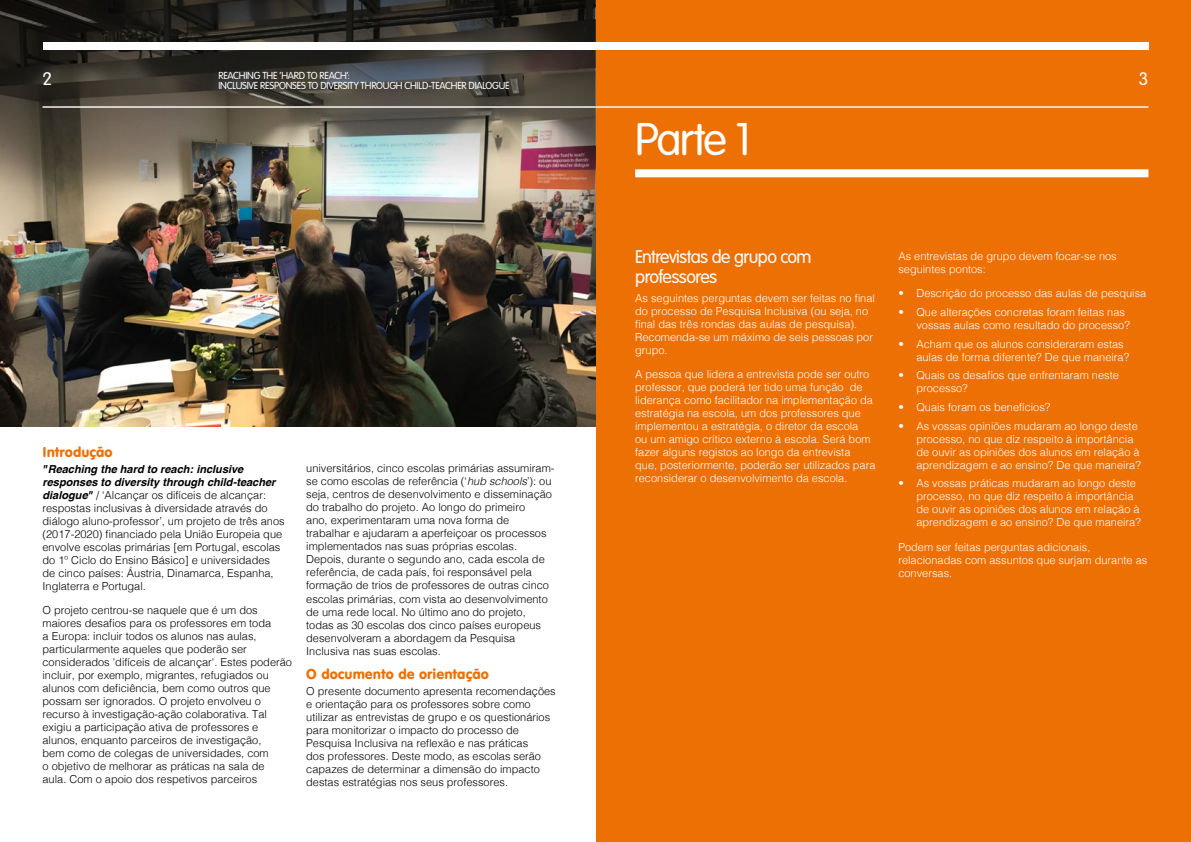
<style>
.page{position:relative;width:1191px;height:842px;background:#fff}
.page>*{position:absolute;margin:0;border:0;box-sizing:border-box;transform-origin:0 0}
.t1{font:300 45px "VAG Rounded Std";letter-spacing:-.04em;color:#fff}
.t2{font:300 18px/20px "VAG Rounded Std";letter-spacing:-.03em;color:#fff}
.t3{font:14px "VAG Rounded BT";color:#ed7004}
.t4{font:300 11px/13px "Helvetica";color:#000}
.t5{font:300 11px/13px "Helvetica";color:#fff}
.t6{font:300 10px/10px "VAG Rounded Std";letter-spacing:-.02em;color:#fff}
.s1{font-weight:700;font-style:italic}
.s2{font-style:italic}
</style>
<div class="page">
<div style="left:596px;top:0;width:595px;height:842px;background:#ed7004"></div>
<img style="left:0;top:0;width:595px;height:426px">
<hr style="left:596px;top:106px;width:551px;height:2px;background:#fff">
<div style="left:43px;top:43px;width:552px;height:7px;background:#fff"></div>
<hr style="left:43px;top:106px;width:552px;height:2px;background:#fff">
<div style="left:635px;top:169px;width:513px;height:8px;background:#fff"></div>
<div style="left:596px;top:43px;width:553px;height:7px;background:#fff"></div>
<h2 class="t2" style="left:43px;top:69px;width:11px">2</h2>
<p class="t6" style="left:218px;top:70px;width:293px">REACHING THE ‘HARD TO REACH’:<br>INCLUSIVE RESPONSES TO DIVERSITY THROUGH CHILD-TEACHER DIALOGUE</p>
<p class="t3" style="left:43px;top:443px;width:72px">Introdução</p>
<p class="t4" style="left:43px;top:462px;width:244px"><span class="s1">"Reaching the hard to reach: inclusive responses to diversity through child-teacher dialogue"</span> / ‘Alcançar os difíceis de alcançar: respostas inclusivas à diversidade através do diálogo aluno-professor’, um projeto de três anos (2017-2020) financiado pela União Europeia que envolve escolas primárias [em Portugal, escolas do 1º Ciclo do Ensino Básico] e universidades de cinco países: Áustria, Dinamarca, Espanha, Inglaterra e Portugal.</p>
<p class="t4" style="left:43px;top:603px;width:251px">O projeto centrou-se naquele que é um dos maiores desafios para os professores em toda<br>a Europa: incluir todos os alunos nas aulas, particularmente aqueles que poderão ser considerados 'difíceis de alcançar'. Estes poderão incluir, por exemplo, migrantes, refugiados ou alunos com deficiência, bem como outros que possam ser ignorados. O projeto envolveu o recurso à investigação-ação colaborativa. Tal exigiu a participação ativa de professores e alunos, enquanto parceiros de investigação,<br>bem como de colegas de universidades, com<br>o objetivo de melhorar as práticas na sala de<br>aula. Com o apoio dos respetivos parceiros</p>
<p class="t4" style="left:306px;top:461px;width:250px">universitários, cinco escolas primárias assumiram&shy;se como escolas de referência (‘<span class="s2">hub schools</span>’): ou seja, centros de desenvolvimento e disseminação do trabalho do projeto. Ao longo do primeiro<br>ano, experimentaram uma nova forma de trabalhar e ajudaram a aperfeiçoar os processos implementados nas suas próprias escolas.<br>Depois, durante o segundo ano, cada escola de referência, de cada país, foi responsável pela formação de trios de professores de outras cinco escolas primárias, com vista ao desenvolvimento de uma rede local. No último ano do projeto, todas as 30 escolas dos cinco países europeus desenvolveram a abordagem da Pesquisa Inclusiva nas suas escolas.</p>
<p class="t3" style="left:306px;top:665px;width:184px">O documento de orientação</p>
<p class="t4" style="left:306px;top:683px;width:251px">O presente documento apresenta recomendações e orientação para os professores sobre como utilizar as entrevistas de grupo e os questionários para monitorizar o impacto do processo de Pesquisa Inclusiva na reflexão e nas práticas<br>dos professores. Deste modo, as escolas serão capazes de determinar a dimensão do impacto destas estratégias nos seus professores.</p>
<h1 class="t1" style="left:635px;top:114px;width:118px">Parte 1</h1>
<h2 class="t2" style="left:1138px;top:69px;width:11px">3</h2>
<h2 class="t2" style="left:635px;top:248px;width:178px">Entrevistas de grupo com professores</h2>
<p class="t5" style="left:635px;top:291px;width:241px">As seguintes perguntas devem ser feitas no final do processo de Pesquisa Inclusiva (ou seja, no final das três rondas das aulas de pesquisa).<br>Recomenda-se um máximo de seis pessoas por grupo.</p>
<p class="t5" style="left:635px;top:367px;width:242px">A pessoa que lidera a entrevista pode ser outro professor, que poderá ter tido uma função de liderança como facilitador na implementação da estratégia na escola, um dos professores que implementou a estratégia, o diretor da escola<br>ou um amigo crítico externo à escola. Será bom fazer alguns registos ao longo da entrevista<br>que, posteriormente, poderão ser utilizados para reconsiderar o desenvolvimento da escola.</p>
<p class="t5" style="left:898px;top:249px;width:220px">As entrevistas de grupo devem focar-se nos seguintes pontos:</p>
<p class="t5" style="left:898px;top:286px;width:249px">• Descrição do processo das aulas de pesquisa</p>
<p class="t5" style="left:916px;top:305px;width:215px;text-indent:-18px">• Que alterações concretas foram feitas nas vossas aulas como resultado do processo?</p>
<p class="t5" style="left:916px;top:336px;width:214px;text-indent:-18px">• Acham que os alunos consideraram estas aulas de forma diferente? De que maneira?</p>
<p class="t5" style="left:916px;top:368px;width:204px;text-indent:-18px">• Quais os desafios que enfrentaram neste processo?</p>
<p class="t5" style="left:898px;top:400px;width:153px">• Quais foram os benefícios?</p>
<p class="t5" style="left:916px;top:418px;width:226px;text-indent:-18px">• As vossas opiniões mudaram ao longo deste processo, no que diz respeito à importância de ouvir as opiniões dos alunos em relação à aprendizagem e ao ensino? De que maneira?</p>
<p class="t5" style="left:916px;top:476px;width:226px;text-indent:-18px">• As vossas práticas mudaram ao longo deste processo, no que diz respeito à importância de ouvir as opiniões dos alunos em relação à aprendizagem e ao ensino? De que maneira?</p>
<p class="t5" style="left:898px;top:539px;width:250px">Podem ser feitas perguntas adicionais, relacionadas com assuntos que surjam durante as conversas.</p>
</div>
